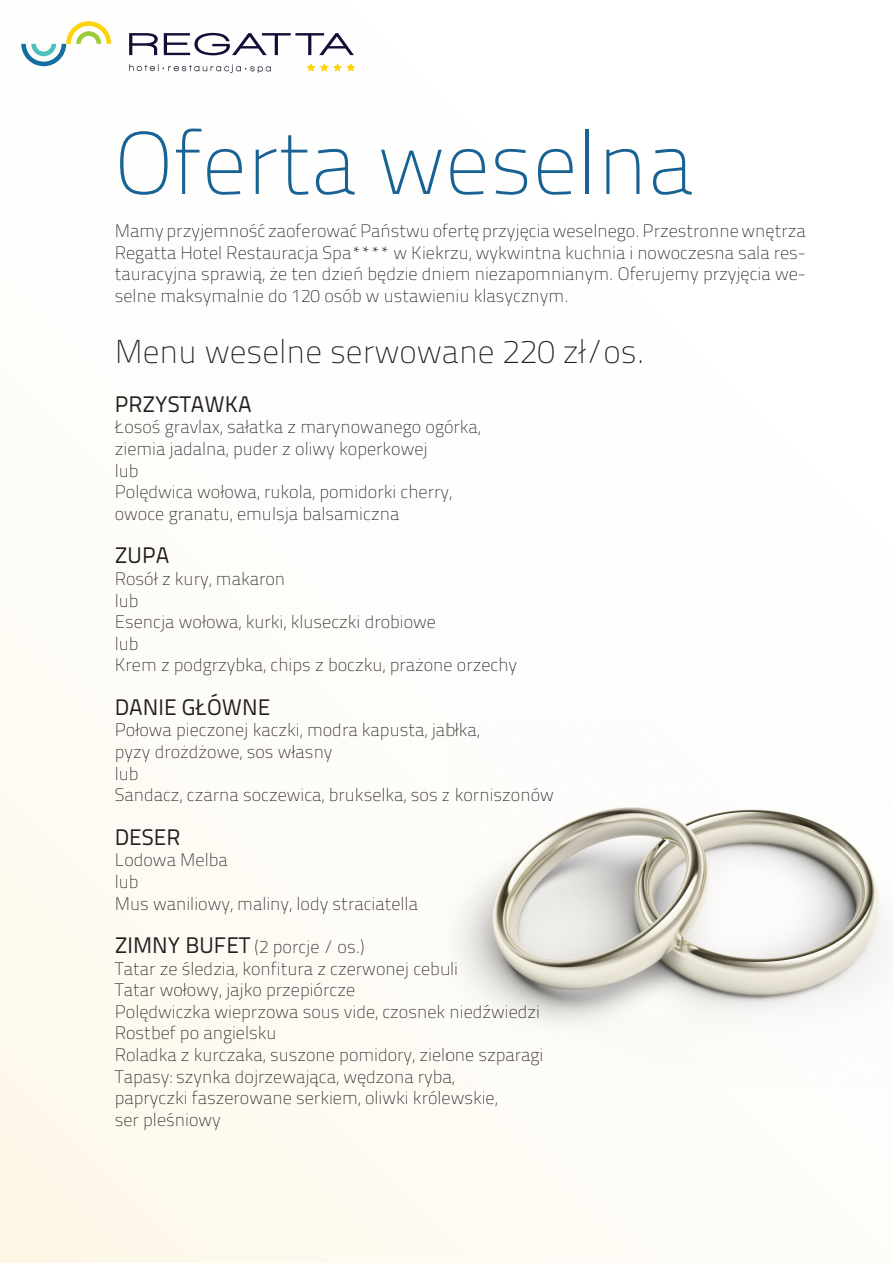
<style>
.page{position:relative;width:893px;height:1263px;background:#fff}
.page>*{position:absolute;margin:0;border:0;box-sizing:border-box;transform-origin:0 0}
.t1{font:100 88.5px "Titillium Text 22 L";color:#186393}
.t2{font:100 33px "Titillium Text 22 L";color:#231f20}
.t3{font:22.5px "Titillium Text 22 L";color:#231f20}
.t4{font:100 18px/21.6px "Titillium Text 22 L";color:#231f20;text-align:justify}
.s1{font-weight:400;font-size:22.5px}
</style>
<div class="page">
<img style="left:448px;top:807px;width:442px;height:281px">
<svg style="left:129px;top:64px;width:142px;height:9px"></svg>
<svg style="left:164px;top:33px;width:190px;height:22px"></svg>
<svg style="left:129px;top:33px;width:29px;height:22px"></svg>
<svg style="left:306px;top:63px;width:49px;height:9px"></svg>
<svg style="left:21px;top:21px;width:90px;height:45px"></svg>
<p class="t1" style="left:115px;top:100px;width:581px">Oferta weselna</p>
<p class="t4" style="left:115px;top:219px;width:692px">Mamy przyjemność zaoferować Państwu ofertę przyjęcia weselnego. Przestronne wnętrza Regatta Hotel Restauracja Spa**** w Kiekrzu, wykwintna kuchnia i nowoczesna sala res&shy;tauracyjna sprawią, że ten dzień będzie dniem niezapomnianym. Oferujemy przyjęcia we&shy;selne maksymalnie do 120 osób w ustawieniu klasycznym.</p>
<p class="t2" style="left:115px;top:328px;width:532px">Menu weselne serwowane 220 zł/os.</p>
<p class="t3" style="left:115px;top:387px;width:138px">PRZYSTAWKA</p>
<p class="t4" style="left:115px;top:415px;width:368px">Łosoś gravlax, sałatka z marynowanego ogórka,</p>
<p class="t4" style="left:115px;top:437px;width:314px">ziemia jadalna, puder z oliwy koperkowej</p>
<p class="t4" style="left:115px;top:459px;width:25px">lub</p>
<p class="t4" style="left:115px;top:480px;width:339px">Polędwica wołowa, rukola, pomidorki cherry,</p>
<p class="t4" style="left:115px;top:502px;width:286px">owoce granatu, emulsja balsamiczna</p>
<p class="t3" style="left:115px;top:539px;width:56px">ZUPA</p>
<p class="t4" style="left:115px;top:567px;width:172px">Rosół z kury, makaron</p>
<p class="t4" style="left:115px;top:588px;width:25px">lub</p>
<p class="t4" style="left:115px;top:610px;width:323px">Esencja wołowa, kurki, kluseczki drobiowe</p>
<p class="t4" style="left:115px;top:632px;width:25px">lub</p>
<p class="t4" style="left:115px;top:653px;width:404px">Krem z podgrzybka, chips z boczku, prażone orzechy</p>
<p class="t3" style="left:115px;top:690px;width:157px">DANIE GŁÓWNE</p>
<p class="t4" style="left:115px;top:718px;width:367px">Połowa pieczonej kaczki, modra kapusta, jabłka,</p>
<p class="t4" style="left:115px;top:740px;width:219px">pyzy drożdżowe, sos własny</p>
<p class="t4" style="left:115px;top:762px;width:25px">lub</p>
<p class="t4" style="left:115px;top:783px;width:441px">Sandacz, czarna soczewica, brukselka, sos z korniszonów</p>
<p class="t3" style="left:115px;top:820px;width:67px">DESER</p>
<p class="t4" style="left:115px;top:848px;width:114px">Lodowa Melba</p>
<p class="t4" style="left:115px;top:870px;width:25px">lub</p>
<p class="t4" style="left:115px;top:891px;width:305px">Mus waniliowy, maliny, lody straciatella</p>
<p class="t4" style="left:115px;top:935px;width:252px"><span class="s1">ZIMNY BUFET</span> (2 porcje / os.)</p>
<p class="t4" style="left:115px;top:957px;width:345px">Tatar ze śledzia, konfitura z czerwonej cebuli</p>
<p class="t4" style="left:115px;top:978px;width:242px">Tatar wołowy, jajko przepiórcze</p>
<p class="t4" style="left:115px;top:1000px;width:427px">Polędwiczka wieprzowa sous vide, czosnek niedźwiedzi</p>
<p class="t4" style="left:115px;top:1021px;width:163px">Rostbef po angielsku</p>
<p class="t4" style="left:115px;top:1043px;width:430px">Roladka z kurczaka, suszone pomidory, zielone szparagi</p>
<p class="t4" style="left:115px;top:1065px;width:342px">Tapasy: szynka dojrzewająca, wędzona ryba,</p>
<p class="t4" style="left:115px;top:1086px;width:384px">papryczki faszerowane serkiem, oliwki królewskie,</p>
<p class="t4" style="left:115px;top:1108px;width:108px">ser pleśniowy</p>
</div>
